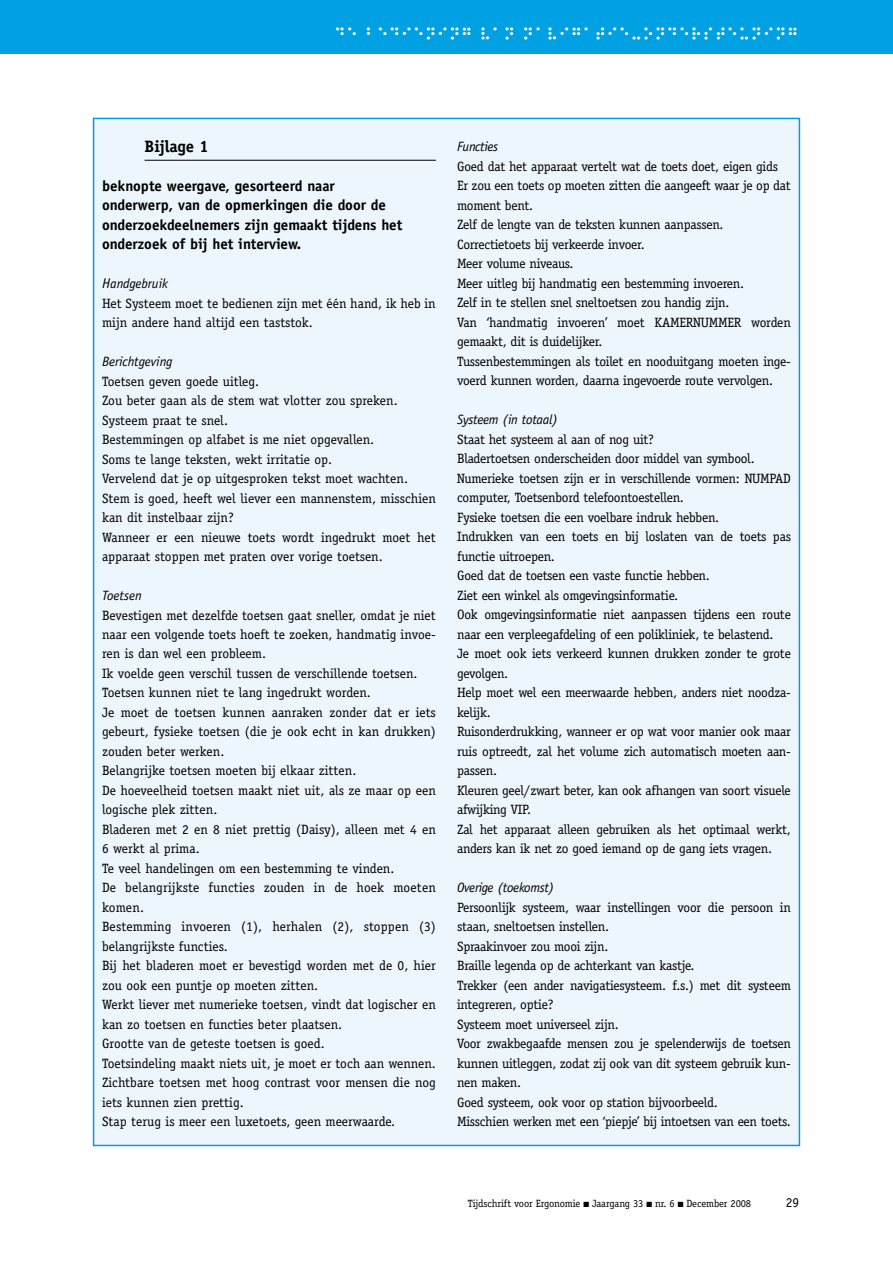
<style>
.page{position:relative;width:893px;height:1263px;background:#fff}
.page>*{position:absolute;margin:0;border:0;box-sizing:border-box;transform-origin:0 0}
.t1{font:700 16.5px "Officina Serif LT";color:#000}
.t2{font:700 15px/19.5px "Officina Sans LT";color:#000}
.t3{font:15px "Braille Normal";color:#fff}
.t4{font:13.5px/19.5px "Officina Serif LT";letter-spacing:-.02em;color:#000}
.t5{font:13.5px/19.5px "Officina Serif LT";color:#000}
.t6{font:10.5px "Officina Serif LT";letter-spacing:-.01em;color:#000}
.s1{font-family:"Officina Sans LT";font-style:italic;font-size:14.25px}
.s2{font-family:"Officina Sans LT";font-style:italic}
</style>
<div class="page">
<div style="left:0;top:0;width:893px;height:54px;background:#00a1e2"></div>
<div style="left:93px;top:118px;width:707px;height:1028px;background:#edf6fc;border:2px solid #009ce2"></div>
<hr style="left:145px;top:160px;width:291px;height:1px;background:#000">
<p class="t3" style="left:335px;top:26px;width:466px">DE BEDIENING VAN NAVIGATIE-ONDERSTEUNING</p>
<p class="t1" style="left:145px;top:136px;width:66px">Bijlage 1</p>
<p class="t2" style="left:102px;top:175px;width:302px">beknopte weergave, gesorteerd naar onderwerp, van de opmerkingen die door de onderzoekdeelnemers zijn gemaakt tijdens het onderzoek of bij het interview.</p>
<p class="t5" style="left:102px;top:274px;width:335px"><span class="s1">H</span><span class="s2">andgebruik<br></span>Het Systeem moet te bedienen zijn met één hand, ik heb in mijn andere hand altijd een taststok.</p>
<p class="t5" style="left:102px;top:352px;width:335px"><span class="s2">Berichtgeving<br></span>Toetsen geven goede uitleg.<br>Zou beter gaan als de stem wat vlotter zou spreken.<br>Systeem praat te snel.<br>Bestemmingen op alfabet is me niet opgevallen.<br>Soms te lange teksten, wekt irritatie op.<br>Vervelend dat je op uitgesproken tekst moet wachten.<br>Stem is goed, heeft wel liever een mannenstem, misschien kan dit instelbaar zijn?<br>Wanneer er een nieuwe toets wordt ingedrukt moet het apparaat stoppen met praten over vorige toetsen.</p>
<p class="t5" style="left:102px;top:586px;width:335px"><span class="s2">Toetsen<br></span>Bevestigen met dezelfde toetsen gaat sneller, omdat je niet naar een volgende toets hoeft te zoeken, handmatig invoe&shy;ren is dan wel een probleem.<br>Ik voelde geen verschil tussen de verschillende toetsen.<br>Toetsen kunnen niet te lang ingedrukt worden.<br>Je moet de toetsen kunnen aanraken zonder dat er iets gebeurt, fysieke toetsen (die je ook echt in kan drukken) zouden beter werken.<br>Belangrijke toetsen moeten bij elkaar zitten.<br>De hoeveelheid toetsen maakt niet uit, als ze maar op een logische plek zitten.<br>Bladeren met 2 en 8 niet prettig (Daisy), alleen met 4 en 6 werkt al prima.<br>Te veel handelingen om een bestemming te vinden.<br>De belangrijkste functies zouden in de hoek moeten komen.<br>Bestemming invoeren (1), herhalen (2), stoppen (3) belangrijkste functies.<br>Bij het bladeren moet er bevestigd worden met de 0, hier zou ook een puntje op moeten zitten.<br>Werkt liever met numerieke toetsen, vindt dat logischer en kan zo toetsen en functies beter plaatsen.<br>Grootte van de geteste toetsen is goed.<br>Toetsindeling maakt niets uit, je moet er toch aan wennen.<br>Zichtbare toetsen met hoog contrast voor mensen die nog iets kunnen zien prettig.<br>Stap terug is meer een luxetoets, geen meerwaarde.</p>
<p class="t4" style="left:457px;top:137px;width:335px"><span class="s2">Functies<br></span>Goed dat het apparaat vertelt wat de toets doet, eigen gids Er zou een toets op moeten zitten die aangeeft waar je op dat moment bent.<br>Zelf de lengte van de teksten kunnen aanpassen.<br>Correctietoets bij verkeerde invoer.<br>Meer volume niveaus.<br>Meer uitleg bij handmatig een bestemming invoeren.<br>Zelf in te stellen snel sneltoetsen zou handig zijn.<br>Van ‘handmatig invoeren’ moet KAMERNUMMER worden gemaakt, dit is duidelijker.<br>Tussenbestemmingen als toilet en nooduitgang moeten inge&shy;voerd kunnen worden, daarna ingevoerde route vervolgen.</p>
<p class="t4" style="left:457px;top:410px;width:335px"><span class="s2">Systeem (in totaal)<br></span>Staat het systeem al aan of nog uit?<br>Bladertoetsen onderscheiden door middel van symbool.<br>Numerieke toetsen zijn er in verschillende vormen: NUMPAD computer, Toetsenbord telefoontoestellen.<br>Fysieke toetsen die een voelbare indruk hebben.<br>Indrukken van een toets en bij loslaten van de toets pas functie uitroepen.<br>Goed dat de toetsen een vaste functie hebben.<br>Ziet een winkel als omgevingsinformatie.<br>Ook omgevingsinformatie niet aanpassen tijdens een route naar een verpleegafdeling of een polikliniek, te belastend.<br>Je moet ook iets verkeerd kunnen drukken zonder te grote gevolgen.<br>Help moet wel een meerwaarde hebben, anders niet noodza&shy;kelijk.<br>Ruisonderdrukking, wanneer er op wat voor manier ook maar ruis optreedt, zal het volume zich automatisch moeten aan&shy;passen.<br>Kleuren geel/zwart beter, kan ook afhangen van soort visuele afwijking VIP.<br>Zal het apparaat alleen gebruiken als het optimaal werkt, anders kan ik net zo goed iemand op de gang iets vragen.</p>
<p class="t4" style="left:457px;top:878px;width:335px"><span class="s2">Overige (toekomst)<br></span>Persoonlijk systeem, waar instellingen voor die persoon in staan, sneltoetsen instellen.<br>Spraakinvoer zou mooi zijn.<br>Braille legenda op de achterkant van kastje.<br>Trekker (een ander navigatiesysteem. f.s.) met dit systeem integreren, optie?<br>Systeem moet universeel zijn.<br>Voor zwakbegaafde mensen zou je spelenderwijs de toetsen kunnen uitleggen, zodat zij ook van dit systeem gebruik kun&shy;nen maken.<br>Goed systeem, ook voor op station bijvoorbeeld.<br>Misschien werken met een ‘piepje’ bij intoetsen van een toets.</p>
<p class="t6" style="left:468px;top:1198px;width:285px">Tijdschrift voor Ergonomie ■ Jaargang 33 ■ nr. 6 ■ December 2008</p>
<p class="t4" style="left:786px;top:1192px;width:15px">29</p>
</div>
